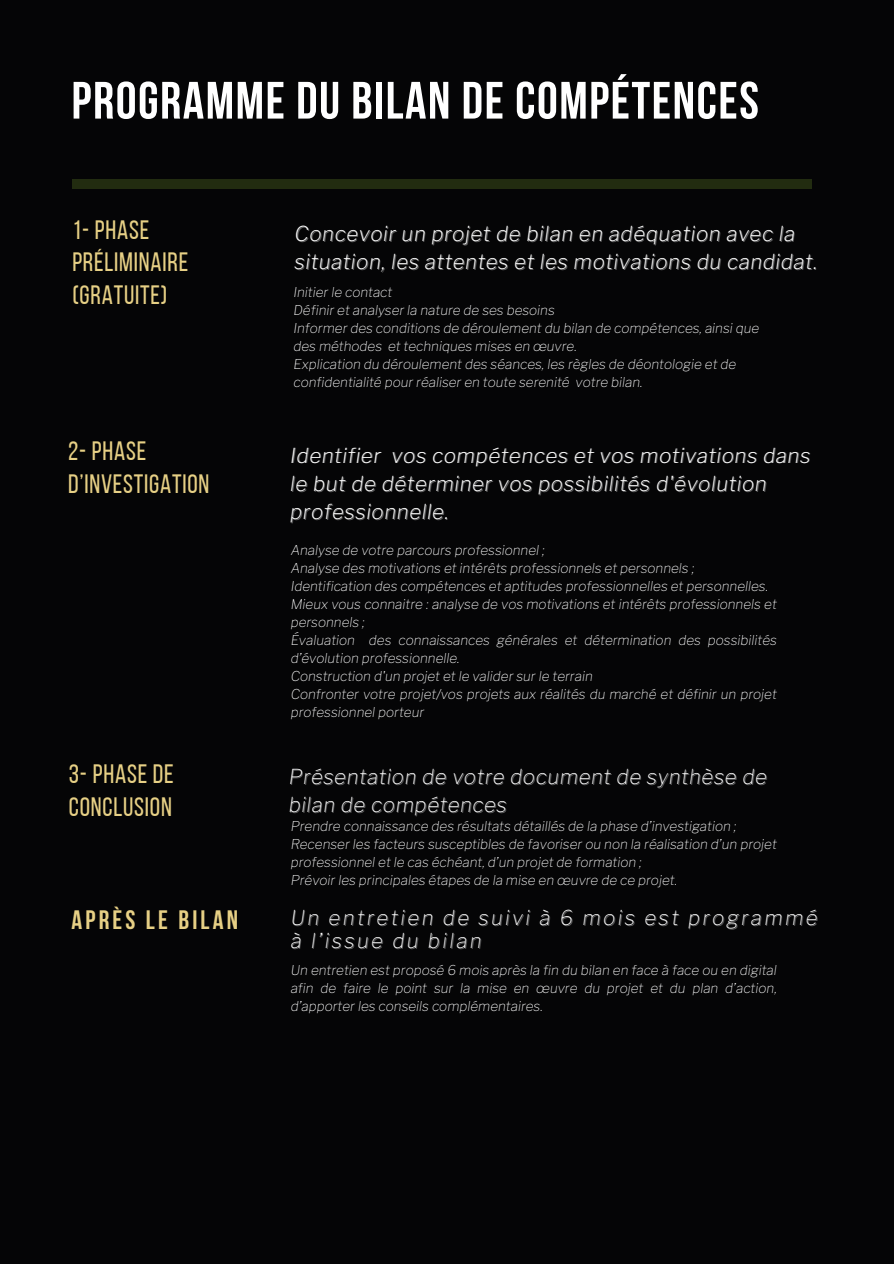
<style>
.page{position:relative;width:894px;height:1264px;background:#fff}
.page>*{position:absolute;margin:0;border:0;box-sizing:border-box;transform-origin:0 0}
.t1{font:700 52.35px "Bebas Neue";letter-spacing:.03em;color:#fff}
.t2{font:26.55px/32.7px "Bebas Neue";letter-spacing:.03em;color:#e7d085}
.t3{font:700 26.55px "Bebas Neue";letter-spacing:.12em;color:#e7d085}
.t4{font:italic 200 20.4px "Libre Franklin";letter-spacing:.03em;color:#fff}
.t5{font:italic 100 20.4px "Libre Franklin";letter-spacing:.03em;color:#fff}
.t6{font:italic 100 20.4px/22.5px "Libre Franklin";letter-spacing:.12em;color:#fff}
.t7{font:italic 100 13.5px/18px "Libre Franklin";color:#fff}
.s1{color:rgb(255 255 255/.4)}
</style>
<div class="page">
<div style="left:0;top:0;width:893px;height:1263px;background:#050506"></div>
<div style="left:72px;top:179px;width:739px;height:9px;background:#222c10"></div>
<h1 class="t1" style="left:71px;top:79px;width:688px">PROGRAMME DU BILAN DE COMPÉTENCES</h1>
<p class="t2" style="left:72px;top:216px;width:117px">1- PHASE<br>PRÉLIMINAIRE (GRATUITE)</p>
<h3 class="t4" style="left:294px;top:221px;width:502px">Concevoir un projet de bilan en ad<span class="s1">é</span>quation avec la</h3>
<h4 class="t4" style="left:294px;top:249px;width:524px">situation, les attentes et les motivations du candidat.</h4>
<p class="t7" style="left:293px;top:283px;width:100px">Initier le contact</p>
<p class="t7" style="left:293px;top:301px;width:263px">Définir et analyser la nature de ses besoins</p>
<h3 class="t7" style="left:293px;top:319px;width:467px">Informer des conditions de déroulement du bilan de compétences, ainsi que des méthodes et techniques mises en œuvre.</h3>
<h4 class="t7" style="left:293px;top:355px;width:444px">Explication du déroulement des séances, les règles de déontologie et de confidentialité pour réaliser en toute serenité votre bilan.</h4>
<p class="t2" style="left:68px;top:437px;width:143px">2- PHASE<br>D’INVESTIGATION</p>
<p class="t4" style="left:290px;top:443px;width:92px">Identifier</p>
<h3 class="t4" style="left:391px;top:443px;width:420px">vos compétences et vos motivations dans</h3>
<h4 class="t4" style="left:290px;top:471px;width:478px">le but de déterminer vos possibilités d'évolution</h4>
<p class="t4" style="left:290px;top:499px;width:160px">professionnelle.</p>
<p class="t7" style="left:290px;top:541px;width:256px">Analyse de votre parcours professionnel ;</p>
<p class="t7" style="left:290px;top:559px;width:405px">Analyse des motivations et intérêts professionnels et personnels ;</p>
<p class="t7" style="left:290px;top:577px;width:479px">Identification des compétences et aptitudes professionnelles et personnelles.</p>
<h2 class="t7" style="left:290px;top:595px;width:487px">Mieux vous connaitre : analyse de vos motivations et intérêts professionnels et personnels ;</h2>
<h4 class="t7" style="left:290px;top:631px;width:487px">Évaluation des connaissances générales et détermination des possibilités d’évolution professionnelle.</h4>
<p class="t7" style="left:290px;top:667px;width:487px">Construction d'un projet et le valider sur le terrain<br>Confronter votre projet/vos projets aux réalités du marché et définir un projet professionnel porteur</p>
<p class="t2" style="left:69px;top:760px;width:106px">3- PHASE DE<br>CONCLUSION</p>
<p class="t5" style="left:288px;top:764px;width:479px">Pr<span class="s1">é</span>sentation de votre document de synth<span class="s1">è</span>se de</p>
<p class="t5" style="left:288px;top:792px;width:219px">bilan de compétences</p>
<p class="t7" style="left:290px;top:817px;width:487px">Prendre connaissance des résultats détaillés de la phase d’investigation ; Recenser les facteurs susceptibles de favoriser ou non la réalisation d’un projet professionnel et le cas échéant, d’un projet de formation ;<br>Prévoir les principales étapes de la mise en œuvre de ce projet.</p>
<h2 class="t3" style="left:71px;top:908px;width:168px">APRÈS LE BILAN</h2>
<h3 class="t6" style="left:290px;top:906px;width:522px">Un entretien de suivi <span class="s1">à</span> 6 mois est programm<span class="s1">é à</span> l’issue du bilan</h3>
<p class="t7" style="left:290px;top:961px;width:487px;text-align:justify">Un entretien est proposé 6 mois après la fin du bilan en face à face ou en digital afin de faire le point sur la mise en œuvre du projet et du plan d’action, d’apporter les conseils complémentaires.</p>
</div>
